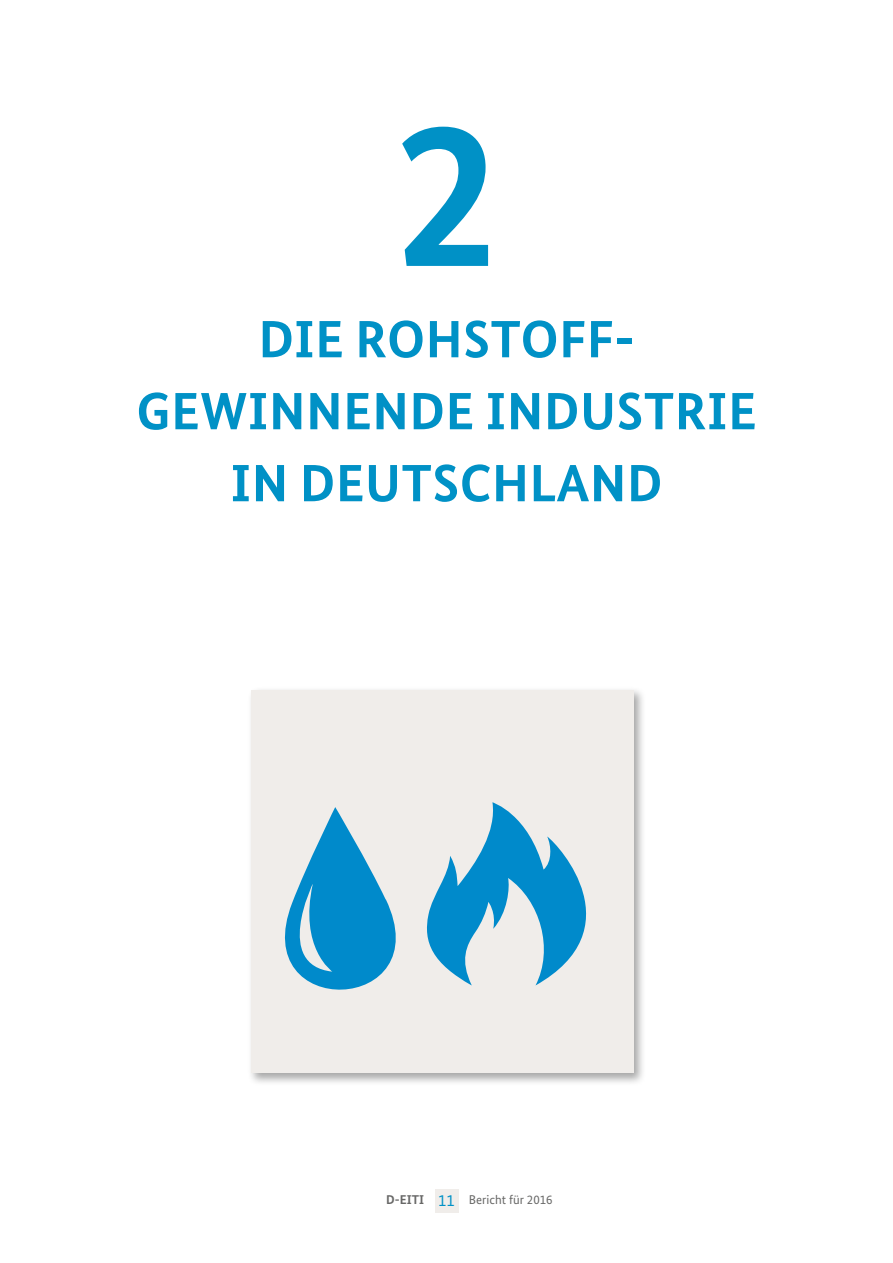
<style>
.page{position:relative;width:893px;height:1263px;background:#fff}
.page>*{position:absolute;margin:0;border:0;box-sizing:border-box;transform-origin:0 0}
.t1{font:700 210px "Bundes Sans";color:#0091c6}
.t2{font:700 52.5px/72px "Bundes Sans";letter-spacing:.01em;color:#0091c6}
.t3{font:12.75px "Bundes Sans";color:#686867}
.s1{font-weight:700}
.s2{font-size:16.5px;color:#0091c6}
</style>
<div class="page">
<div style="left:435px;top:1189px;width:24px;height:24px;background:#f0edea"></div>
<div style="left:247px;top:687px;width:399px;height:399px;background:#000;opacity:.35"></div>
<div style="left:251px;top:691px;width:383px;height:382px;background:#f0edea"></div>
<svg style="left:285px;top:802px;width:302px;height:188px"></svg>
<h1 class="t1" style="left:394px;top:66px;width:106px">2</h1>
<p class="t2" style="left:259px;top:303px;width:236px">DIE ROHSTO</p>
<p class="t2" style="left:559px;top:303px;width:71px">FF-</p>
<p class="t2" style="left:136px;top:375px;width:33px">GEWI</p>
<p class="t2" style="left:231px;top:375px;width:344px;text-indent:38px">NNENDE INDUSTRIE<br>IN DEUTS</p>
<p class="t2" style="left:460px;top:447px;width:197px">CHLAND</p>
<p class="t3" style="left:386px;top:1192px;width:168px"><span class="s1">D-EITI</span> <span class="s2">11</span> Bericht für 2016</p>
</div>
